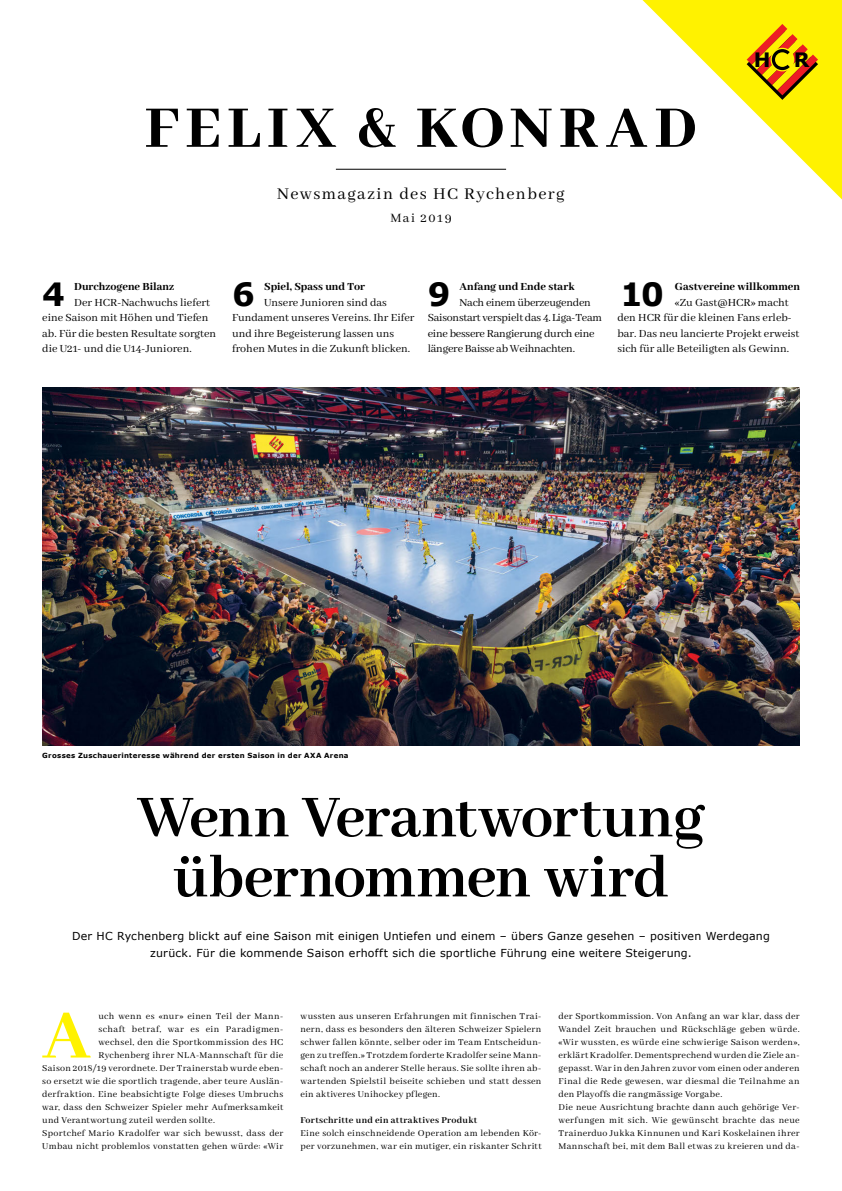
<style>
.page{position:relative;width:842px;height:1191px;background:#fff}
.page>*{position:absolute;margin:0;border:0;box-sizing:border-box;transform-origin:0 0}
.Initial{font:800 76.6px "Abhaya Libre";color:#fff200}
.Kurze_Schlagzeile{font:700 65.5px/60px "Abhaya Libre";letter-spacing:-.015em;color:#000;text-align:center}
.Titel{font:800 65px "Abhaya Libre";letter-spacing:.11em;color:#000}
.Seitenzahl{font:700 32px "Verdana";color:#000}
.t1{font:700 20px "Verdana";color:#000}
.Titel-2{font:18px "Abhaya Libre";letter-spacing:.08em;color:#000}
.Ausgabennummer{font:14px "Abhaya Libre";letter-spacing:.115em;color:#000}
.Lauftetx{font:12px/15.5px "Abhaya Libre";color:#000}
.Lauftetx-2{font:12px/15.5px "Abhaya Libre";letter-spacing:-.02em;color:#000}
.Titel-3{font:800 12px "Abhaya Libre";color:#000}
.Lead{font:11px/17px "Verdana";letter-spacing:.02em;color:#000;text-align:center}
.Lauftext{font:10px/13px "Abhaya Libre";letter-spacing:.03em;color:#000;text-align:justify}
.Initial-2{font:10px "Abhaya Libre";letter-spacing:.03em;color:#000}
.Zwischentitel{font:700 10px "Abhaya Libre";letter-spacing:.035em;color:#000}
.Bildlegende{font:700 7px "Verdana";letter-spacing:.045em;color:#000}
</style>
<div class="page">
<img style="left:42px;top:387px;width:757px;height:358px">
<svg style="left:642px;top:0;width:199px;height:199px"></svg>
<svg style="left:746px;top:24px;width:71px;height:76px;background:#e4ad07"></svg>
<hr style="left:336px;top:169px;width:170px;height:1px;background:#000">
<p class="Titel" style="left:145px;top:92px;width:553px">FELIX &amp; KONRAD</p>
<p class="Titel-2" style="left:277px;top:184px;width:289px">Newsmagazin des HC Rychenberg</p>
<p class="Ausgabennummer" style="left:390px;top:210px;width:63px">Mai 2019</p>
<p class="t1" style="left:753px;top:46px;width:57px">H R</p>
<p class="Seitenzahl" style="left:42px;top:273px;width:24px">4</p>
<p class="Seitenzahl" style="left:427px;top:273px;width:24px">9</p>
<p class="Seitenzahl" style="left:232px;top:273px;width:24px">6</p>
<p class="Seitenzahl" style="left:620px;top:273px;width:45px">10</p>
<p class="Titel-3" style="left:459px;top:280px;width:116px">Anfang und Ende stark</p>
<p class="Lauftetx-2" style="left:427px;top:295px;width:176px;text-indent:32px">Nach einem überzeugenden Saisonstart verspielt das 4.Liga-Team eine bessere Rangierung durch eine längere Baisse ab Weihnachten.</p>
<p class="Titel-3" style="left:74px;top:280px;width:101px">Durchzogene Bilanz</p>
<p class="Lauftetx" style="left:42px;top:295px;width:175px;text-indent:32px">Der HCR-Nachwuchs liefert eine Saison mit Höhen und Tiefen ab. Für die besten Resultate sorgten die U21- und die U14-Junioren.</p>
<p class="Titel-3" style="left:264px;top:280px;width:102px">Spiel, Spass und Tor</p>
<p class="Lauftetx" style="left:232px;top:295px;width:184px;text-indent:32px">Unsere Junioren sind das Fundament unseres Vereins. Ihr Eifer und ihre Begeisterung lassen uns frohen Mutes in die Zukunft blicken.</p>
<p class="Titel-3" style="left:674px;top:280px;width:127px">Gastvereine willkommen</p>
<p class="Lauftetx" style="left:617px;top:295px;width:183px;text-indent:57px">«Zu Gast@HCR» macht den HCR für die kleinen Fans erleb&shy;bar. Das neu lancierte Projekt erweist sich für alle Beteiligten als Gewinn.</p>
<p class="Bildlegende" style="left:42px;top:751px;width:308px">Grosses Zuschauerinteresse während der ersten Saison in der AXA Arena</p>
<p class="Kurze_Schlagzeile" style="left:137px;top:789px;width:568px">Wenn Verantwortung übernommen wird</p>
<p class="Lead" style="left:72px;top:927px;width:699px">Der HC Rychenberg blickt auf eine Saison mit einigen Untiefen und einem – übers Ganze gesehen – positiven Werdegang zurück. Für die kommende Saison erhofft sich die sportliche Führung eine weitere Steigerung.</p>
<p class="Initial" style="left:42px;top:992px;width:50px">A</p>
<p class="Initial-2" style="left:98px;top:1009px;width:186px">uch wenn es «nur» einen Teil der Mann-</p>
<p class="Initial-2" style="left:98px;top:1022px;width:186px">schaft betraf, war es ein Paradigmen-</p>
<p class="Initial-2" style="left:98px;top:1035px;width:186px">wechsel, den die Sportkommission des HC</p>
<p class="Initial-2" style="left:98px;top:1048px;width:186px">Rychenberg ihrer NLA-Mannschaft für die</p>
<p class="Initial-2" style="left:42px;top:1061px;width:242px">Saison 2018/19 verordnete. Der Trainerstab wurde eben-</p>
<p class="Initial-2" style="left:42px;top:1074px;width:242px">so ersetzt wie die sportlich tragende, aber teure Auslän-</p>
<p class="Initial-2" style="left:42px;top:1087px;width:242px">derfraktion. Eine beabsichtigte Folge dieses Umbruchs</p>
<p class="Initial-2" style="left:42px;top:1100px;width:242px">war, dass den Schweizer Spieler mehr Aufmerksamkeit</p>
<p class="Initial-2" style="left:42px;top:1113px;width:174px">und Verantwortung zuteil werden sollte.</p>
<p class="Lauftext" style="left:42px;top:1126px;width:242px">Sportchef Mario Kradolfer war sich bewusst, dass der<br>Umbau nicht problemlos vonstatten gehen würde: «Wir</p>
<p class="Lauftext" style="left:300px;top:1009px;width:242px">wussten aus unseren Erfahrungen mit finnischen Trai&shy;nern, dass es besonders den älteren Schweizer Spielern schwer fallen könnte, selber oder im Team Entscheidun&shy;gen zu treffen.» Trotzdem forderte Kradolfer seine Mann&shy;schaft noch an anderer Stelle heraus. Sie sollte ihren ab&shy;wartenden Spielstil beiseite schieben und statt dessen ein aktiveres Unihockey pflegen.</p>
<p class="Zwischentitel" style="left:300px;top:1113px;width:178px">Fortschritte und ein attraktives Produkt</p>
<p class="Lauftext" style="left:300px;top:1126px;width:242px">Eine solch einschneidende Operation am lebenden Kör&shy;per vorzunehmen, war ein mutiger, ein riskanter Schritt</p>
<p class="Lauftext" style="left:558px;top:1009px;width:242px">der Sportkommission. Von Anfang an war klar, dass der Wandel Zeit brauchen und Rückschläge geben würde. «Wir wussten, es würde eine schwierige Saison werden», erklärt Kradolfer. Dementsprechend wurden die Ziele an&shy;gepasst. War in den Jahren zuvor vom einen oder anderen Final die Rede gewesen, war diesmal die Teilnahme an den Playoffs die rangmässige Vorgabe.</p>
<p class="Lauftext" style="left:558px;top:1100px;width:242px">Die neue Ausrichtung brachte dann auch gehörige Ver&shy;werfungen mit sich. Wie gewünscht brachte das neue Trainerduo Jukka Kinnunen und Kari Koskelainen ihrer Mannschaft bei, mit dem Ball etwas zu kreieren und da-</p>
</div>
